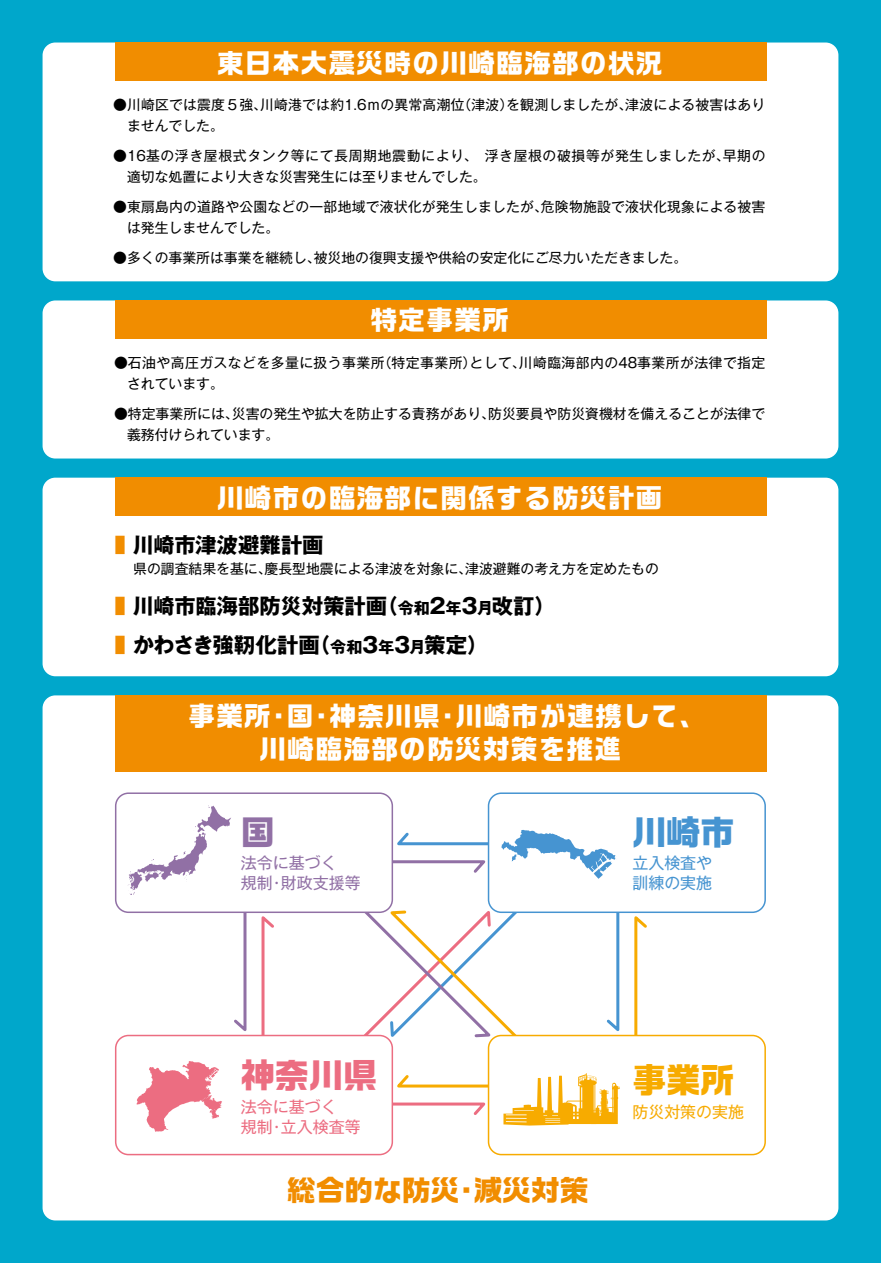
<style>
.page{position:relative;width:881px;height:1263px;background:#fff}
.page>*{position:absolute;margin:0;border:0;box-sizing:border-box;transform-origin:0 0}
.t1{font:700 34.05px "Ro G San Srf Std";color:#ec6d81}
.t2{font:700 34.05px "Ro G San Srf Std";color:#4694d1}
.t3{font:700 34.05px "Ro G San Srf Std";color:#f7ab00}
.t4{font:700 34.05px "Ro G San Srf Std";color:#9170a5}
.t5{font:700 28.65px "Ro G San Srf Std";color:#f18d00}
.t6{font:700 26.55px/33px "Ro G San Srf Std";letter-spacing:.05em;color:#fff}
.t7{font:700 21.3px "Gothic MB101 Pro";letter-spacing:-.01em;color:#000}
.t8{font:15.9px/20.2px "Gothic MB101 Pro";color:#9170a5}
.t9{font:15.9px/20.2px "Gothic MB101 Pro";color:#ec6d81}
.t10{font:15.9px/20.2px "Gothic MB101 Pro";color:#4694d1}
.t11{font:15.9px "Gothic MB101 Pro";color:#f7ab00}
.t12{font:700 15.9px "Gothic MB101 Pro";color:#000}
.t13{font:13.8px/21.3px "Gothic MB101 Pro";color:#000}
.t14{font:13.8px/21.3px "Gothic MB101 Pro";letter-spacing:.045em;color:#000}
.t15{font:13.8px/21.3px "Gothic MB101 Pro";letter-spacing:.035em;color:#000}
.s1{color:#f18d00}
.s2{font-size:15.9px}
</style>
<div class="page">
<div style="left:0;top:0;width:880px;height:1263px;background:#00a7cb"></div>
<div style="left:43px;top:695px;width:795px;height:525px;background:#fff;border-radius:13px"></div>
<div style="left:43px;top:43px;width:795px;height:238px;background:#fff;border-radius:13px"></div>
<div style="left:43px;top:300px;width:795px;height:158px;background:#fff;border-radius:13px"></div>
<div style="left:43px;top:478px;width:795px;height:198px;background:#fff;border-radius:13px"></div>
<svg style="left:357px;top:904px;width:166px;height:138px"></svg>
<div style="left:115px;top:43px;width:650px;height:38px;background:#f18d00"></div>
<div style="left:115px;top:300px;width:650px;height:39px;background:#f18d00"></div>
<div style="left:115px;top:478px;width:650px;height:38px;background:#f18d00"></div>
<div style="left:115px;top:695px;width:650px;height:77px;background:#f18d00"></div>
<svg style="left:632px;top:916px;width:17px;height:119px"></svg>
<svg style="left:603px;top:913px;width:17px;height:122px"></svg>
<svg style="left:260px;top:916px;width:17px;height:119px"></svg>
<svg style="left:231px;top:913px;width:17px;height:122px"></svg>
<svg style="left:393px;top:830px;width:94px;height:17px"></svg>
<svg style="left:393px;top:859px;width:93px;height:16px"></svg>
<svg style="left:393px;top:1072px;width:94px;height:17px"></svg>
<svg style="left:393px;top:1101px;width:93px;height:17px"></svg>
<div style="left:488px;top:793px;width:276px;height:119px;background:#fff;border-radius:13px"></div>
<div style="left:487px;top:792px;width:278px;height:121px;border:2px solid #4694d1;border-radius:13px"></div>
<svg style="left:501px;top:830px;width:115px;height:49px"></svg>
<div style="left:116px;top:793px;width:276px;height:119px;background:#fff;border-radius:13px"></div>
<div style="left:115px;top:792px;width:278px;height:121px;border:2px solid #9170a5;border-radius:13px"></div>
<div style="left:116px;top:1035px;width:276px;height:119px;background:#fff;border-radius:13px"></div>
<div style="left:115px;top:1035px;width:278px;height:120px;border:2px solid #ec6d81;border-radius:13px"></div>
<div style="left:488px;top:1035px;width:276px;height:119px;background:#fff;border-radius:13px"></div>
<div style="left:487px;top:1035px;width:278px;height:120px;border:2px solid #f7ab00;border-radius:13px"></div>
<svg style="left:137px;top:1061px;width:85px;height:71px"></svg>
<svg style="left:128px;top:805px;width:103px;height:90px"></svg>
<svg style="left:503px;top:1073px;width:116px;height:52px"></svg>
<h3 class="t6" style="left:217px;top:46px;width:447px">東日本大震災時の川崎臨海部の状況</h3>
<p class="t13" style="left:457px;top:92px;width:57px">（津波）</p>
<p class="t13" style="left:260px;top:92px;width:206px">川崎港では約1.6ｍの異常高潮位</p>
<p class="t13" style="left:506px;top:92px;width:127px">を観測しましたが、</p>
<p class="t13" style="left:625px;top:92px;width:142px">津波による被害はあり</p>
<p class="t13" style="left:127px;top:92px;width:141px;text-indent:-14px">●川崎区では震度５強、ませんでした。</p>
<p class="t14" style="left:127px;top:143px;width:603px;text-indent:-14px">●16基の浮き屋根式タンク等にて長周期地震動により、　浮き屋根の破損等が発生しましたが、適切な処置により大きな災害発生には至りませんでした。</p>
<p class="t13" style="left:540px;top:194px;width:226px">危険物施設で液状化現象による被害</p>
<p class="t13" style="left:722px;top:143px;width:44px">早期の</p>
<p class="t13" style="left:127px;top:194px;width:422px;text-indent:-14px">●東扇島内の道路や公園などの一部地域で液状化が発生しましたが、は発生しませんでした。</p>
<p class="t13" style="left:314px;top:245px;width:375px">被災地の復興支援や供給の安定化にご尽力いただきました。</p>
<p class="t13" style="left:113px;top:245px;width:209px">●多くの事業所は事業を継続し、</p>
<h3 class="t6" style="left:370px;top:304px;width:140px">特定事業所</h3>
<p class="t15" style="left:127px;top:350px;width:259px;text-indent:-13px">●石油や高圧ガスなどを多量に扱う事業所されています。</p>
<p class="t13" style="left:377px;top:350px;width:100px">（特定事業所）</p>
<p class="t15" style="left:518px;top:350px;width:248px">川崎臨海部内の48事業所が法律で指定</p>
<p class="t13" style="left:469px;top:350px;width:58px">として、</p>
<p class="t13" style="left:232px;top:401px;width:265px">災害の発生や拡大を防止する責務があり、</p>
<p class="t13" style="left:488px;top:401px;width:278px">防災要員や防災資機材を備えることが法律で</p>
<p class="t13" style="left:127px;top:401px;width:154px;text-indent:-13px">●特定事業所には、<br>義務付けられています。</p>
<h3 class="t6" style="left:217px;top:481px;width:447px">川崎市の臨海部に関係する防災計画</h3>
<h3 class="t7" style="left:115px;top:527px;width:210px"><span class="s1">■</span> 川崎市津波避難計画</h3>
<p class="t13" style="left:264px;top:556px;width:209px">慶長型地震による津波を対象に、</p>
<p class="t13" style="left:133px;top:556px;width:140px">県の調査結果を基に、</p>
<p class="t13" style="left:465px;top:556px;width:195px">津波避難の考え方を定めたもの</p>
<h3 class="t7" style="left:115px;top:589px;width:273px"><span class="s1">■</span> 川崎市臨海部防災対策計画</h3>
<h3 class="t7" style="left:376px;top:589px;width:23px">（</h3>
<h3 class="t7" style="left:461px;top:589px;width:96px">3<span class="s2">月</span>改訂(</h3>
<h3 class="t7" style="left:429px;top:589px;width:18px">2</h3>
<p class="t12" style="left:397px;top:595px;width:34px">令和</p>
<p class="t12" style="left:445px;top:595px;width:17px">年</p>
<h3 class="t7" style="left:309px;top:627px;width:23px">（</h3>
<h3 class="t7" style="left:394px;top:627px;width:96px">3<span class="s2">月</span>策定(</h3>
<h3 class="t7" style="left:115px;top:627px;width:206px"><span class="s1">■</span> かわさき強靭化計画</h3>
<h3 class="t7" style="left:362px;top:627px;width:18px">3</h3>
<p class="t12" style="left:330px;top:634px;width:34px">令和</p>
<p class="t12" style="left:378px;top:634px;width:17px">年</p>
<h3 class="t6" style="left:259px;top:699px;width:363px;text-indent:-71px">事業所<br>川崎臨海部の防災対策を推進</h3>
<h3 class="t6" style="left:455px;top:699px;width:251px">川崎市が連携して、</h3>
<h3 class="t6" style="left:329px;top:699px;width:112px">神奈川県</h3>
<h3 class="t6" style="left:287px;top:699px;width:28px">国</h3>
<h3 class="t6" style="left:265px;top:699px;width:28px">・</h3>
<h3 class="t6" style="left:308px;top:699px;width:28px">・</h3>
<h3 class="t6" style="left:434px;top:699px;width:28px">・</h3>
<h1 class="t4" style="left:241px;top:809px;width:36px">国</h1>
<p class="t8" style="left:281px;top:851px;width:81px;text-indent:-40px">法令に基づく<br>財政支援等</p>
<p class="t8" style="left:241px;top:871px;width:33px">規制</p>
<p class="t8" style="left:269px;top:871px;width:17px">・</p>
<h1 class="t2" style="left:632px;top:809px;width:104px">川崎市</h1>
<p class="t10" style="left:632px;top:851px;width:81px">立入検査や訓練の実施</p>
<h1 class="t1" style="left:241px;top:1052px;width:138px">神奈川県</h1>
<p class="t9" style="left:281px;top:1095px;width:81px;text-indent:-40px">法令に基づく<br>立入検査等</p>
<p class="t9" style="left:241px;top:1115px;width:33px">規制</p>
<p class="t9" style="left:269px;top:1115px;width:17px">・</p>
<h2 class="t5" style="left:287px;top:1170px;width:174px">総合的な防災</h2>
<h2 class="t5" style="left:473px;top:1170px;width:116px">減災対策</h2>
<h2 class="t5" style="left:452px;top:1170px;width:30px">・</h2>
<h1 class="t3" style="left:632px;top:1057px;width:104px">事業所</h1>
<p class="t11" style="left:632px;top:1099px;width:113px">防災対策の実施</p>
</div>
